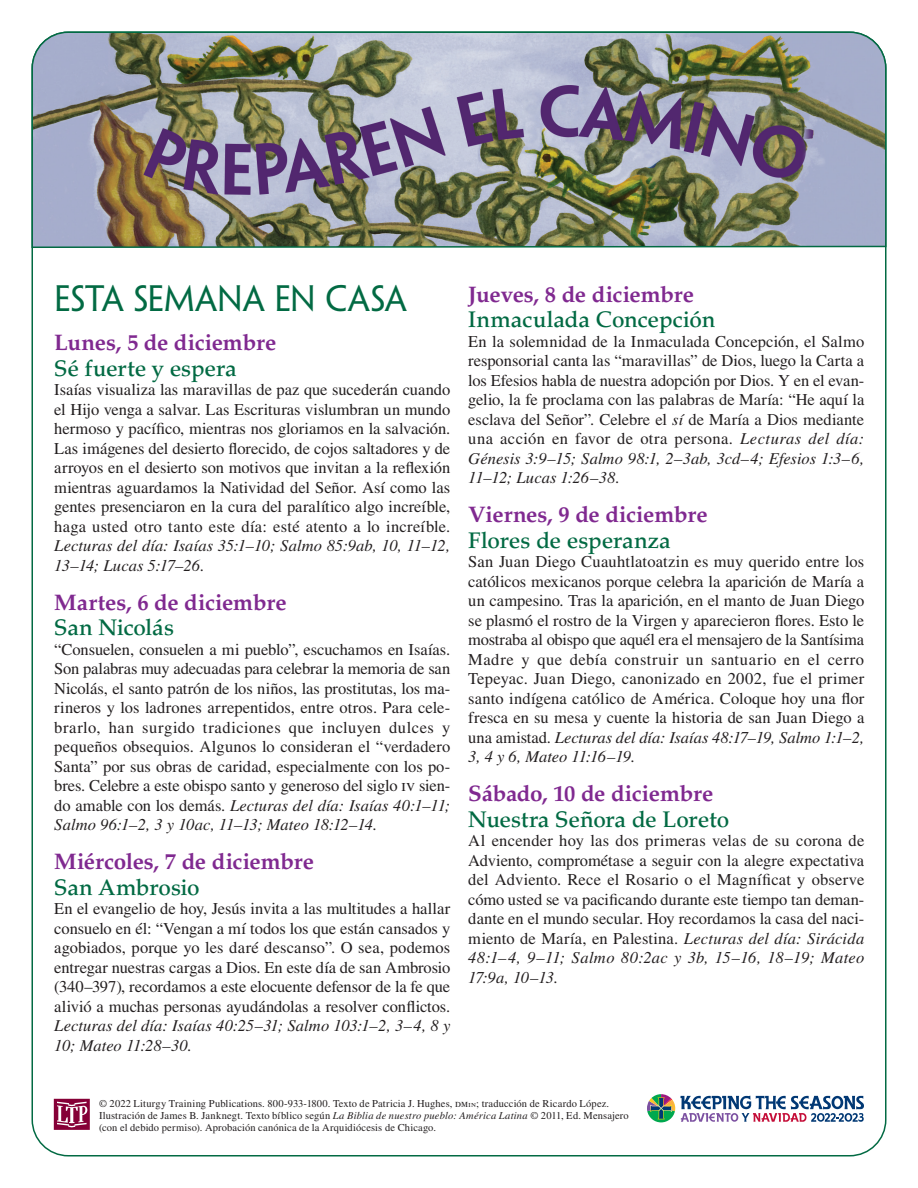
<style>
.page{position:relative;width:918px;height:1188px;background:#fff}
.page>*{position:absolute;margin:0;border:0;box-sizing:border-box;transform-origin:0 0}
.sect1__back_ADVNT{font:33px "Penumbra Flare Std";letter-spacing:-.005em;color:#026a43}
.h1__back_ADVT{font:700 22.5px "Palatino LT Std";letter-spacing:-.01em;color:#802990}
.h2__back_ALL{font:500 22.5px "Palatino LT Std";letter-spacing:-.005em;color:#026a43}
.para__back{font:16.5px/19.5px "Times LT Std";color:#231f20;text-align:justify}
.t1{font:10.5px/12px "Times LT Std";letter-spacing:.01em;color:#231f20}
.s1{font-style:italic}
.s2{font-size:8.25px}
</style>
<div class="page">
<svg style="left:647px;top:1094px;width:217px;height:28px"></svg>
<svg style="left:54px;top:1099px;width:36px;height:31px"></svg>
<img style="left:31px;top:31px;width:856px;height:218px">
<p class="sect1__back_ADVNT" style="left:54px;top:279px;width:354px">ESTA SEMANA EN CASA</p>
<p class="h1__back_ADVT" style="left:54px;top:330px;width:224px">Lunes, 5 de diciembre</p>
<p class="h2__back_ALL" style="left:54px;top:355px;width:184px">Sé fuerte y espera</p>
<p class="para__back" style="left:54px;top:380px;width:398px">Isaías visualiza las maravillas de paz que sucederán cuando el Hijo venga a salvar. Las Escrituras vislumbran un mundo hermoso y pacífico, mientras nos gloriamos en la salvación.<br>Las imágenes del desierto florecido, de cojos saltadores y de arroyos en el desierto son motivos que invitan a la reflexión mientras aguardamos la Natividad del Señor. Así como las gentes presenciaron en la cura del paralítico algo increíble, haga usted otro tanto este día: esté atento a lo increíble.<br><span class="s1">Lecturas del día: Isaías 35:1–10; Salmo 85:9ab, 10, 11–12, 13–14; Lucas 5:17–26</span>.</p>
<p class="h1__back_ADVT" style="left:54px;top:589px;width:234px">Martes, 6 de diciembre</p>
<p class="h2__back_ALL" style="left:54px;top:615px;width:121px">San Nicolás</p>
<p class="para__back" style="left:54px;top:640px;width:398px">“Consuelen, consuelen a mi pueblo”, escuchamos en Isaías.<br>Son palabras muy adecuadas para celebrar la memoria de san Nicolás, el santo patrón de los niños, las prostitutas, los ma&shy;rineros y los ladrones arrepentidos, entre otros. Para cele&shy;brarlo, han surgido tradiciones que incluyen dulces y pequeños obsequios. Algunos lo consideran el “verdadero Santa” por sus obras de caridad, especialmente con los po&shy;bres. Celebre a este obispo santo y generoso del siglo iv sien&shy;do amable con los demás. <span class="s1">Lecturas del día: Isaías 40:1–11; Salmo 96:1–2, 3 y 10ac, 11–13; Mateo 18:12–14</span>.</p>
<p class="h1__back_ADVT" style="left:54px;top:849px;width:261px">Miércoles, 7 de diciembre</p>
<p class="h2__back_ALL" style="left:54px;top:874px;width:147px">San Ambrosio</p>
<p class="para__back" style="left:54px;top:899px;width:398px">En el evangelio de hoy, Jesús invita a las multitudes a hallar consuelo en él: “Vengan a mí todos los que están cansados y agobiados, porque yo les daré descanso”. O sea, podemos entregar nuestras cargas a Dios. En este día de san Ambrosio (340–397), recordamos a este elocuente defensor de la fe que alivió a muchas personas ayudándolas a resolver conflictos.<br><span class="s1">Lecturas del día: Isaías 40:25–31; Salmo 103:1–2, 3–4, 8 y 10; Mateo 11:28–30</span>.</p>
<p class="h1__back_ADVT" style="left:468px;top:281px;width:227px">Jueves, 8 de diciembre</p>
<p class="h2__back_ALL" style="left:468px;top:307px;width:249px">Inmaculada Concepción</p>
<p class="para__back" style="left:468px;top:331px;width:398px">En la solemnidad de la Inmaculada Concepción, el Salmo responsorial canta las “maravillas” de Dios, luego la Carta a los Efesios habla de nuestra adopción por Dios. Y en el evan&shy;gelio, la fe proclama con las palabras de María: “He aquí la esclava del Señor”. Celebre el <span class="s1">sí</span> de María a Dios mediante una acción en favor de otra persona. <span class="s1">Lecturas del día:<br>Génesis 3:9–15; Salmo 98:1, 2–3ab, 3cd–4; Efesios 1:3–6, 11–12; Lucas 1:26–38</span>.</p>
<p class="h1__back_ADVT" style="left:468px;top:502px;width:241px">Viernes, 9 de diciembre</p>
<p class="h2__back_ALL" style="left:468px;top:527px;width:204px">Flores de esperanza</p>
<p class="para__back" style="left:468px;top:552px;width:398px">San Juan Diego Cuauhtlatoatzin es muy querido entre los católicos mexicanos porque celebra la aparición de María a un campesino. Tras la aparición, en el manto de Juan Diego se plasmó el rostro de la Virgen y aparecieron flores. Esto le mostraba al obispo que aquél era el mensajero de la Santísima Madre y que debía construir un santuario en el cerro Tepeyac. Juan Diego, canonizado en 2002, fue el primer santo indígena católico de América. Coloque hoy una flor fresca en su mesa y cuente la historia de san Juan Diego a una amistad. <span class="s1">Lecturas del día: Isaías 48:17–19, Salmo 1:1–2, 3, 4 y 6, Mateo 11:16–19</span>.</p>
<p class="h1__back_ADVT" style="left:468px;top:781px;width:247px">Sábado, 10 de diciembre</p>
<p class="h2__back_ALL" style="left:468px;top:806px;width:263px">Nuestra Señora de Loreto</p>
<p class="para__back" style="left:468px;top:831px;width:398px">Al encender hoy las dos primeras velas de su corona de Adviento, comprométase a seguir con la alegre expectativa del Adviento. Rece el Rosario o el Magníficat y observe cómo usted se va pacificando durante este tiempo tan deman&shy;dante en el mundo secular. Hoy recordamos la casa del naci&shy;miento de María, en Palestina. <span class="s1">Lecturas del día: Sirácida 48:1–4, 9–11; Salmo 80:2ac y 3b, 15–16, 18–19; Mateo 17:9a, 10–13.</span></p>
<p class="t1" style="left:99px;top:1097px;width:531px">© 2022 Liturgy Training Publications. 800-933-1800. Texto de Patricia J. Hughes, dm<span class="s2">in</span>; traducción de Ricardo López.<br>Ilustración de James B. Janknegt. Texto bíblico según <span class="s1">La Biblia de nuestro pueblo: América Latina</span> © 2011, Ed. Mensajero (con el debido permiso). Aprobación canónica de la Arquidiócesis de Chicago.</p>
</div>
